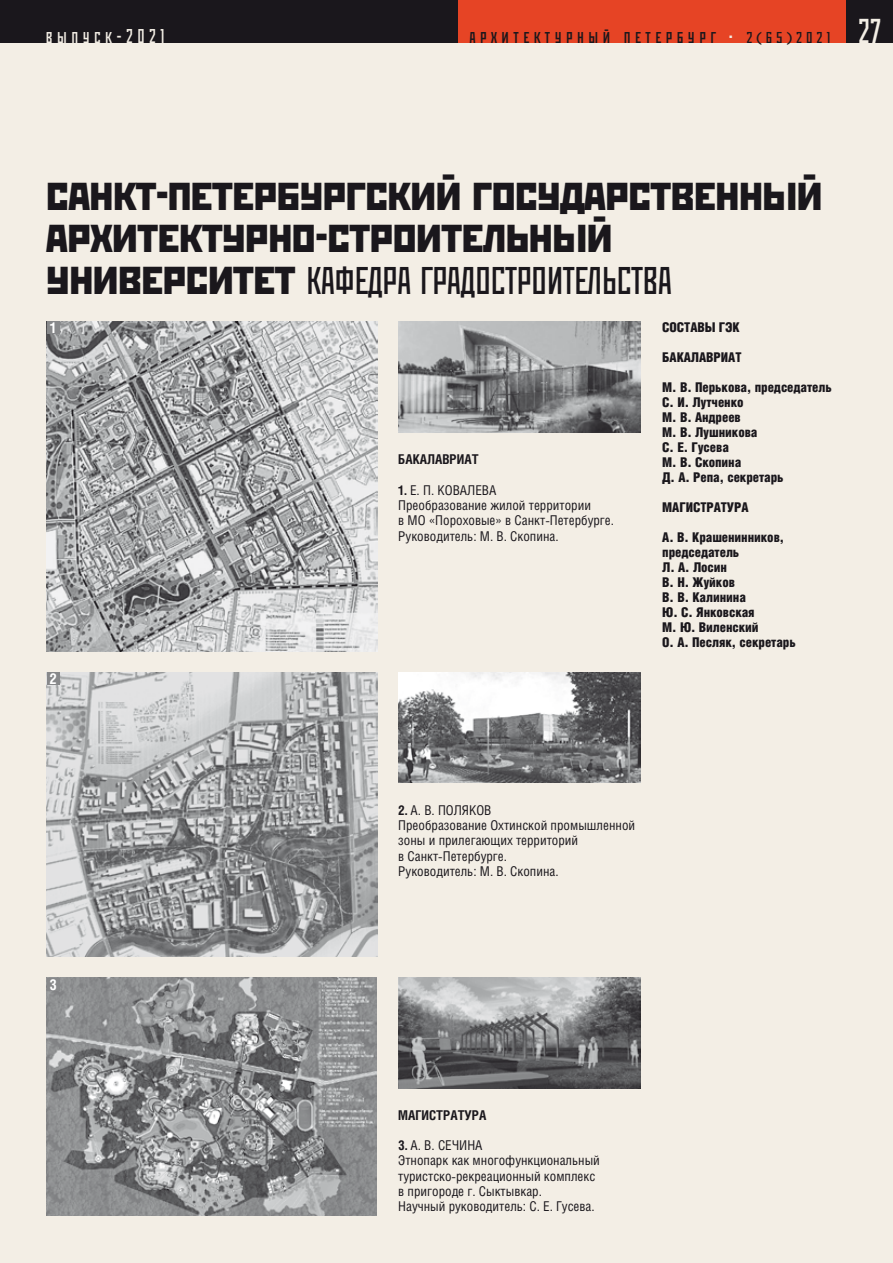
<style>
.page{position:relative;width:893px;height:1263px;background:#f3eee5}
.page>*{position:absolute;margin:0;border:0;box-sizing:border-box;transform-origin:0 0}
.t1{font:49.5px/42px "Stenberg C";letter-spacing:-.01em;color:#1a171c}
.t2{font:38.7px "Rodchenko Cond C";color:#1a171c}
.t3{font:19.95px "Rodchenko Cond C";letter-spacing:.225em;color:#1a171c}
.t4{font:19.95px "Rodchenko Cond C";letter-spacing:.225em;color:#f3eee5}
.t5{font:15.75px "Rodchenko Cond C";letter-spacing:.225em;color:#1a171c;scale:1.13 1}
.t6{font:700 15px "Helios Cond";color:#fff}
.t7{font:13.5px/15.3px "Helios Cond";color:#1a171c}
.t8{font:900 13.5px/15px "Helios Cond";letter-spacing:-.01em;color:#1a171c}
.t9{font:700 13.5px "Helios Cond";color:#1a171c}
.s1{font-size:34.5px;color:#f3eee5}
.s2{font-family:"Stenberg C";font-size:49.5px}
.s3{font-weight:700}
</style>
<div class="page">
<img style="left:47px;top:978px;width:330px;height:238px">
<img style="left:47px;top:672px;width:330px;height:284px">
<img style="left:47px;top:322px;width:330px;height:330px">
<div style="left:47px;top:322px;width:13px;height:12px;background:#87888a"></div>
<div style="left:47px;top:672px;width:13px;height:13px;background:#87888a"></div>
<div style="left:47px;top:978px;width:13px;height:12px;background:#87888a"></div>
<img style="left:398px;top:322px;width:242px;height:110px">
<div style="left:457px;top:0;width:389px;height:43px;background:#e64425"></div>
<div style="left:846px;top:0;width:47px;height:43px;background:#1a171c"></div>
<div style="left:0;top:0;width:457px;height:43px;background:#1a171c"></div>
<img style="left:398px;top:672px;width:243px;height:111px">
<img style="left:398px;top:978px;width:243px;height:110px">
<h3 class="t4" style="left:46px;top:26px;width:120px">выпуск-2021</h3>
<p class="t5" style="left:746px;top:29px;width:121px">2(65)2021 <span class="s1">27</span></p>
<h3 class="t3" style="left:469px;top:26px;width:265px">архитектурный петербург <sup>.</sup></h3>
<h1 class="t1" style="left:46px;top:170px;width:778px">санкт-петербургский государственный архитектурно-строительный</h1>
<h2 class="t2" style="left:46px;top:261px;width:627px"><span class="s2">университет</span> КАФЕДРА ГРАДОСТРОИТЕЛЬСТВА</h2>
<p class="t6" style="left:50px;top:319px;width:9px">1</p>
<p class="t6" style="left:49px;top:670px;width:9px">2</p>
<p class="t6" style="left:49px;top:975px;width:9px">3</p>
<p class="t9" style="left:398px;top:451px;width:82px">БАКАЛАВРИАТ</p>
<p class="t7" style="left:398px;top:482px;width:217px"><span class="s3">1.</span> Е. П. КОВАЛЕВА<br>Преобразование жилой территории<br>в МО «Пороховые» в Санкт-Петербурге.<br>Руководитель: М. В. Скопина.</p>
<p class="t8" style="left:662px;top:319px;width:79px">СОСТАВЫ ГЭК</p>
<p class="t8" style="left:662px;top:349px;width:81px">БАКАЛАВРИАТ</p>
<p class="t8" style="left:662px;top:379px;width:171px">М. В. Перькова, председатель<br>С. И. Лутченко<br>М. В. Андреев<br>М. В. Лушникова<br>С. Е. Гусева<br>М. В. Скопина<br>Д. А. Репа, секретарь</p>
<p class="t8" style="left:662px;top:499px;width:88px">МАГИСТРАТУРА</p>
<p class="t8" style="left:662px;top:529px;width:135px">А. В. Крашенинников, председатель<br>Л. А. Лосин<br>В. Н. Жуйков<br>В. В. Калинина<br>Ю. С. Янковская<br>М. Ю. Виленский<br>О. А. Песляк, секретарь</p>
<p class="t7" style="left:398px;top:802px;width:238px"><span class="s3">2.</span> А. В. ПОЛЯКОВ<br>Преобразование Охтинской промышленной зоны и прилегающих территорий<br>в Санкт-Петербурге.<br>Руководитель: М. В. Скопина.</p>
<p class="t9" style="left:398px;top:1107px;width:90px">МАГИСТРАТУРА</p>
<p class="t7" style="left:398px;top:1137px;width:203px"><span class="s3">3.</span> А. В. СЕЧИНА<br>Этнопарк как многофункциональный туристско-рекреационный комплекс в пригороде г. Сыктывкар.<br>Научный руководитель: С. Е. Гусева.</p>
</div>
